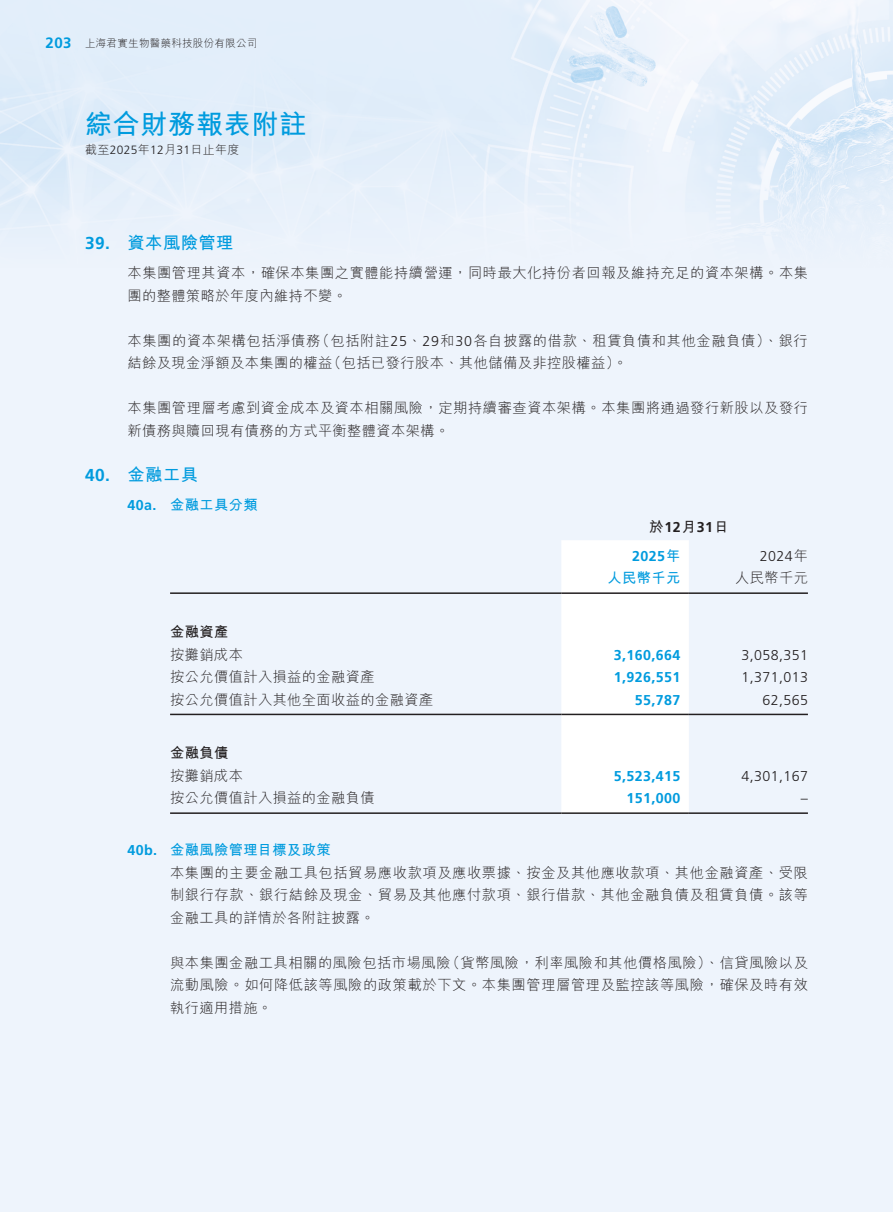
<style>
.page{position:relative;width:893px;height:1212px;background:#eef4fc}
.page>*{position:absolute;margin:0;border:0;box-sizing:border-box;transform-origin:0 0}
.t1{font:700 27px "M Hei HK";letter-spacing:.03em;color:#009bde}
.t2{font:700 17.25px "M Hei HK";letter-spacing:.03em;color:#009bde}
.t3{font:700 17.25px "Frutiger LT Std";color:#009bde}
.t4{font:700 15px "Frutiger LT Std";color:#009bde}
.t5{font:300 14.25px/22.5px "M Hei HK";letter-spacing:.04em;color:#231f20}
.t6{font:700 14.25px "Frutiger LT Std";letter-spacing:.03em;color:#009bde}
.t7{font:300 14.25px "Frutiger LT Std";letter-spacing:.03em;color:#231f20}
.t8{font:700 14.25px "M Hei HK";letter-spacing:.03em;color:#009bde}
.t9{font:700 14.25px "M Hei HK";letter-spacing:.03em;color:#231f20}
.t10{font:700 14.25px "Frutiger LT Std";color:#231f20}
.t11{font:300 12px "M Hei HK";letter-spacing:.03em;color:#231f20}
.t12{font:300 10.5px "M Hei HK";letter-spacing:.03em;color:#231f20}
.s1{font-family:"Frutiger LT Std"}
.s2{font-family:"M Hei HK"}
</style>
<div class="page">
<img style="left:0;top:0;width:893px;height:228px">
<div style="left:561px;top:540px;width:128px;height:272px;background:#fff"></div>
<hr style="left:170px;top:592px;width:391px;height:2px;background:#231f20">
<hr style="left:561px;top:592px;width:128px;height:2px;background:#231f20">
<hr style="left:689px;top:592px;width:119px;height:2px;background:#231f20">
<hr style="left:170px;top:714px;width:391px;height:1px;background:#231f20">
<hr style="left:561px;top:714px;width:128px;height:1px;background:#231f20">
<hr style="left:689px;top:714px;width:119px;height:1px;background:#231f20">
<hr style="left:170px;top:812px;width:391px;height:2px;background:#231f20">
<hr style="left:561px;top:812px;width:128px;height:2px;background:#231f20">
<hr style="left:689px;top:812px;width:119px;height:2px;background:#231f20">
<p class="t4" style="left:46px;top:34px;width:27px">203</p>
<p class="t12" style="left:85px;top:37px;width:174px">上海君實生物醫藥科技股份有限公司</p>
<h1 class="t1" style="left:85px;top:104px;width:223px">綜合財務報表附註</h1>
<p class="t11" style="left:85px;top:144px;width:156px">截至<span class="s1">2025</span>年<span class="s1">12</span>月<span class="s1">31</span>日止年度</p>
<p class="t3" style="left:85px;top:233px;width:26px">39.</p>
<p class="t3" style="left:85px;top:465px;width:26px">40.</p>
<p class="t2" style="left:128px;top:230px;width:107px">資本風險管理</p>
<p class="t5" style="left:128px;top:261px;width:682px">本集團管理其資本，確保本集團之實體能持續營運，同時最大化持份者回報及維持充足的資本架構。本集團的整體策略於年度內維持不變。</p>
<p class="t5" style="left:316px;top:329px;width:494px">（包括附註<span class="s1">25</span>、<span class="s1">29</span>和<span class="s1">30</span>各自披露的借款、租賃負債和其他金融負債）、銀行</p>
<p class="t5" style="left:128px;top:329px;width:194px">本集團的資本架構包括淨債務</p>
<p class="t5" style="left:327px;top:351px;width:302px">（包括已發行股本、其他儲備及非控股權益。(</p>
<p class="t5" style="left:128px;top:351px;width:206px">結餘及現金淨額及本集團的權益</p>
<p class="t5" style="left:128px;top:396px;width:682px">本集團管理層考慮到資金成本及資本相關風險，定期持續審查資本架構。本集團將通過發行新股以及發行新債務與贖回現有債務的方式平衡整體資本架構。</p>
<p class="t2" style="left:128px;top:462px;width:72px">金融工具</p>
<p class="t6" style="left:128px;top:496px;width:30px">40 .a</p>
<p class="t8" style="left:170px;top:494px;width:89px">金融工具分類</p>
<p class="t10" style="left:649px;top:519px;width:81px"><span class="s2">於</span>12<span class="s2">月</span>31<span class="s2">日</span></p>
<p class="t6" style="left:632px;top:547px;width:50px">2025<span class="s2">年</span></p>
<p class="t8" style="left:607px;top:568px;width:74px">人民幣千元</p>
<p class="t7" style="left:760px;top:548px;width:50px">2024<span class="s2">年</span></p>
<p class="t5" style="left:735px;top:567px;width:74px">人民幣千元</p>
<p class="t9" style="left:170px;top:621px;width:60px">金融資產</p>
<p class="t5" style="left:170px;top:643px;width:74px">按攤銷成本</p>
<p class="t6" style="left:614px;top:646px;width:68px">3,160,664</p>
<p class="t7" style="left:741px;top:647px;width:68px">3,058,351</p>
<p class="t5" style="left:170px;top:665px;width:206px">按公允價值計入損益的金融資產</p>
<p class="t6" style="left:614px;top:669px;width:68px">1,926,551</p>
<p class="t7" style="left:741px;top:669px;width:68px">1,371,013</p>
<p class="t5" style="left:170px;top:688px;width:265px">按公允價值計入其他全面收益的金融資產</p>
<p class="t6" style="left:635px;top:691px;width:47px">55,787</p>
<p class="t7" style="left:762px;top:692px;width:47px">62,565</p>
<p class="t6" style="left:128px;top:842px;width:31px">40b.</p>
<p class="t9" style="left:170px;top:743px;width:60px">金融負債</p>
<p class="t5" style="left:170px;top:764px;width:74px">按攤銷成本</p>
<p class="t5" style="left:170px;top:787px;width:206px">按公允價值計入損益的金融負債</p>
<p class="t8" style="left:170px;top:840px;width:162px">金融風險管理目標及政策</p>
<p class="t6" style="left:614px;top:767px;width:68px">5,523,415</p>
<p class="t6" style="left:626px;top:790px;width:55px">151,000</p>
<p class="t7" style="left:741px;top:768px;width:68px">4,301,167</p>
<p class="t7" style="left:801px;top:790px;width:9px">–</p>
<p class="t5" style="left:170px;top:861px;width:639px;text-align:justify">本集團的主要金融工具包括貿易應收款項及應收票據、按金及其他應收款項、其他金融資產、受限制銀行存款、銀行結餘及現金、貿易及其他應付款項、銀行借款、其他金融負債及租賃負債。該等金融工具的詳情於各附註披露。</p>
<p class="t5" style="left:446px;top:951px;width:364px">（貨幣風險，利率風險和其他價格風險）、信貸風險以及</p>
<p class="t5" style="left:170px;top:951px;width:639px">與本集團金融工具相關的風險包括市場風險<br>流動風險。如何降低該等風險的政策載於下文。本集團管理層管理及監控該等風險，確保及時有效執行適用措施。</p>
</div>
